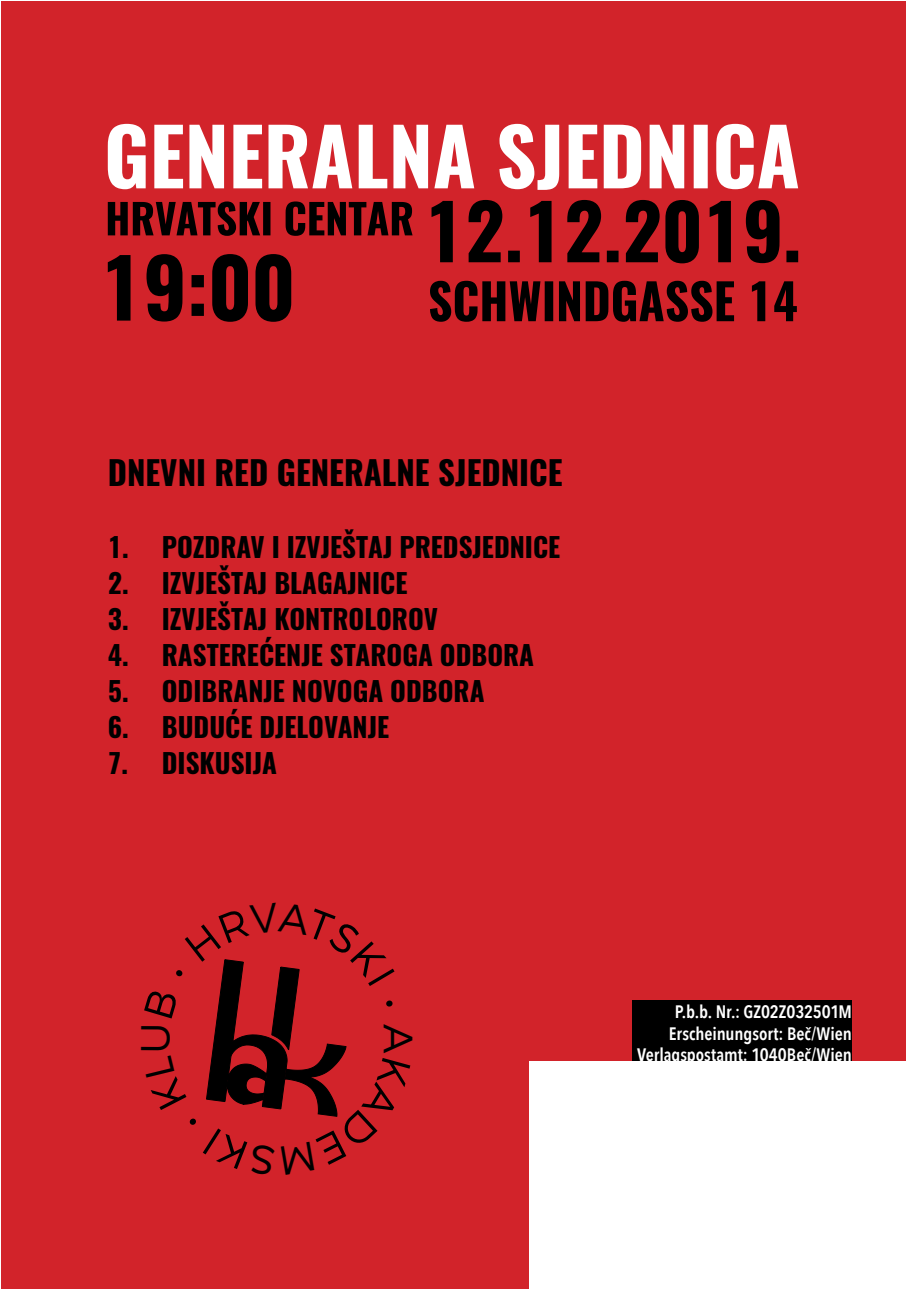
<style>
.page{position:relative;width:906px;height:1289px;background:#fff}
.page>*{position:absolute;margin:0;border:0;box-sizing:border-box;transform-origin:0 0}
.t1{font:300 40.95px "Montserrat";color:#000}
.t2{font:700 33px "Oswald";color:#000}
.t3{font:700 27px "Oswald";color:#000}
.t4{font:600 18px/21.6px "Avenir Next Condensed";letter-spacing:-.005em;color:#fff;text-align:right}
</style>
<div class="page">
<div style="left:2px;top:2px;width:904px;height:1286px;background:#d2232a"></div>
<div style="left:632px;top:1000px;width:220px;height:61px;background:#000"></div>
<div style="left:529px;top:1061px;width:377px;height:227px;background:#fff"></div>
<svg style="left:108px;top:201px;width:304px;height:35px"></svg>
<svg style="left:108px;top:124px;width:690px;height:66px"></svg>
<svg style="left:431px;top:200px;width:367px;height:63px"></svg>
<svg style="left:108px;top:254px;width:183px;height:68px"></svg>
<svg style="left:430px;top:281px;width:367px;height:41px"></svg>
<svg style="left:206px;top:959px;width:141px;height:158px"></svg>
<p class="t2" style="left:108px;top:450px;width:206px">DNEVNI RED GENER</p>
<p class="t2" style="left:364px;top:450px;width:197px">ALNE SJEDNICE</p>
<p class="t3" style="left:108px;top:528px;width:454px">1. POZDRAV I IZVJEŠTAJ PREDSJ EDNICE</p>
<p class="t3" style="left:108px;top:564px;width:197px">2. IZVJEŠTAJ BLAGAJ</p>
<p class="t3" style="left:357px;top:564px;width:52px">NICE</p>
<p class="t3" style="left:108px;top:600px;width:332px">3. IZVJEŠTAJ KONTROLOROV</p>
<p class="t3" style="left:108px;top:636px;width:42px">4. RAS</p>
<p class="t3" style="left:207px;top:636px;width:327px">TEREĆENJE STAROGA ODBORA</p>
<p class="t3" style="left:108px;top:672px;width:43px">5. OD</p>
<p class="t3" style="left:193px;top:672px;width:291px">IBRANJE NOVOGA ODBORA</p>
<p class="t3" style="left:108px;top:708px;width:283px">6. BUDUĆE DJ ELOVANJE</p>
<p class="t3" style="left:108px;top:744px;width:158px">7. DISKUSIJA</p>
<h1 class="t1" style="left:130px;top:1054px;width:33px;rotate:-90deg">U</h1>
<h1 class="t1" style="left:423px;top:1024px;width:31px;rotate:90deg">A</h1>
<p class="t4" style="left:637px;top:1000px;width:216px">P.b.b. Nr.: GZ02Z032501M<br>Erscheinungsort: Beč/Wien<br>Verlagspostamt: 1040Beč/Wien</p>
</div>
